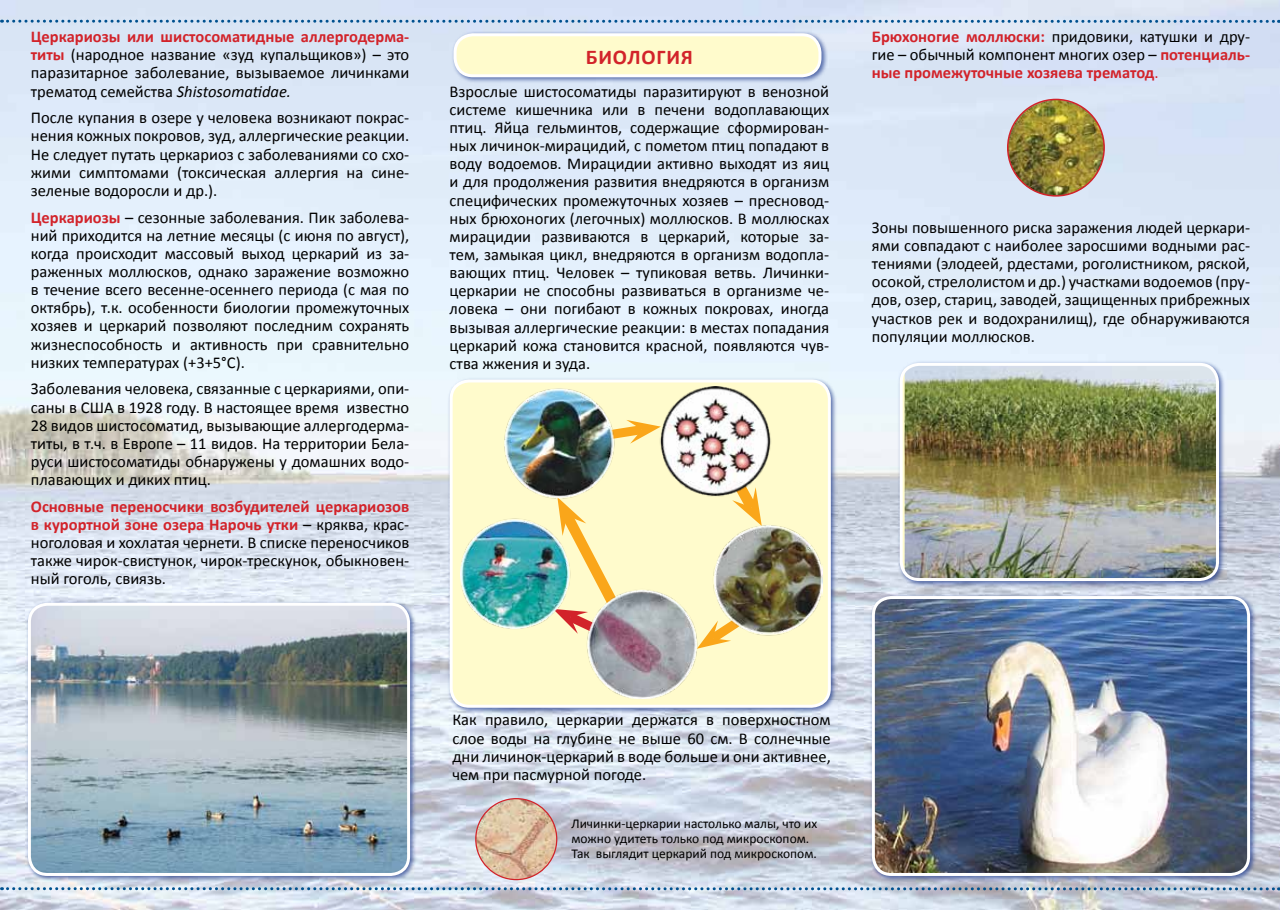
<style>
.page{position:relative;width:1280px;height:910px;background:#fff}
.page>*{position:absolute;margin:0;border:0;box-sizing:border-box;transform-origin:0 0}
.t1{font:700 21px "Calibri";letter-spacing:.04em;color:#d2232a}
.t2{font:16.5px/18.1px "Calibri";color:#000;text-align:justify}
.t3{font:700 16.5px/18.1px "Calibri";color:#d2232a;text-align:justify}
.t4{font:13.5px/14.9px "Calibri";color:#000}
.s1{font-weight:700;color:#d2232a}
.s2{font-style:italic}
.s3{font-weight:400;color:#000}
.s4{font-weight:400}
</style>
<div class="page">
<img style="left:0;top:0;width:1280px;height:910px">
<div style="left:447px;top:377px;width:390px;height:337px;background:#25408f;opacity:.75"></div>
<div style="left:451px;top:381px;width:378px;height:325px;background:#fffbcc;border-radius:18px"></div>
<div style="left:450px;top:379px;width:381px;height:329px;border:3px solid #fff;border-radius:18px"></div>
<svg style="left:2px;top:887px;width:1277px;height:3px;background:#87a8c5"></svg>
<div style="left:25px;top:600px;width:392px;height:283px;background:#25408f;opacity:.75"></div>
<img style="left:29px;top:604px;width:380px;height:270px">
<div style="left:28px;top:603px;width:382px;height:273px;border:3px solid #fff;border-radius:18px"></div>
<div style="left:451px;top:31px;width:377px;height:53px;background:#25408f;opacity:.75"></div>
<div style="left:455px;top:35px;width:365px;height:41px;background:#fffbcc;border-radius:18px"></div>
<div style="left:454px;top:33px;width:367px;height:44px;border:3px solid #fff;border-radius:18px"></div>
<img style="left:460px;top:387px;width:363px;height:312px">
<svg style="left:2px;top:20px;width:1277px;height:3px;background:#8aaecf"></svg>
<img style="left:1008px;top:99px;width:96px;height:97px;border-radius:48px">
<div style="left:1007px;top:99px;width:98px;height:98px;border:2px solid #d2232a;border-radius:50%"></div>
<img style="left:476px;top:799px;width:81px;height:81px;border-radius:40px">
<div style="left:475px;top:798px;width:82px;height:82px;border:1px solid #d2232a;border-radius:50%"></div>
<div style="left:897px;top:360px;width:328px;height:228px;background:#25408f;opacity:.75"></div>
<img style="left:905px;top:364px;width:312px;height:215px">
<div style="left:900px;top:363px;width:319px;height:218px;border:3px solid #fff;border-radius:18px"></div>
<div style="left:869px;top:593px;width:387px;height:289px;background:#25408f;opacity:.75"></div>
<img style="left:873px;top:597px;width:375px;height:277px">
<div style="left:872px;top:596px;width:378px;height:280px;border:3px solid #fff;border-radius:18px"></div>
<p class="t2" style="left:31px;top:27px;width:380px"><span class="s1">Церкариозы или шистосоматидные аллергодерма&shy;титы</span> (народное название «зуд купальщиков») – это паразитарное заболевание, вызываемое личинками трематод семейства <span class="s2">Shistosomatidae.</span></p>
<p class="t2" style="left:31px;top:108px;width:380px">После купания в озере у человека возникают покрас&shy;нения кожных покровов, зуд, аллергические реакции.<br>Не следует путать церкариоз с заболеваниями со схо&shy;жими симптомами (токсическая аллергия на сине&shy;зеленые водоросли и др.).</p>
<p class="t2" style="left:31px;top:207px;width:380px"><span class="s1">Церкариозы</span> – сезонные заболевания. Пик заболева&shy;ний приходится на летние месяцы (с июня по август), когда происходит массовый выход церкарий из за&shy;раженных моллюсков, однако заражение возможно в течение всего весенне-осеннего периода (с мая по октябрь), т.к. особенности биологии промежуточных хозяев и церкарий позволяют последним сохранять жизнеспособность и активность при сравнительно низких температурах (+3+5°С).</p>
<p class="t2" style="left:31px;top:379px;width:380px">Заболевания человека, связанные с церкариями, опи&shy;саны в США в 1928 году. В настоящее время известно 28 видов шистосоматид, вызывающие аллергодерма&shy;титы, в т.ч. в Европе – 11 видов. На территории Бела&shy;руси шистосоматиды обнаружены у домашних водо&shy;плавающих и диких птиц.</p>
<p class="t2" style="left:31px;top:496px;width:380px"><span class="s1">Основные переносчики возбудителей церкариозов в курортной зоне озера Нарочь утки</span> – кряква, крас&shy;ноголовая и хохлатая чернети. В списке переносчиков также чирок-свистунок, чирок-трескунок, обыкновен&shy;ный гоголь, свиязь.</p>
<p class="t1" style="left:586px;top:44px;width:108px">Биология</p>
<p class="t2" style="left:450px;top:81px;width:381px">Взрослые шистосоматиды паразитируют в венозной системе кишечника или в печени водоплавающих птиц. Яйца гельминтов, содержащие сформирован&shy;ных личинок-мирацидий, с пометом птиц попадают в воду водоемов. Мирацидии активно выходят из яиц и для продолжения развития внедряются в организм специфических промежуточных хозяев – пресновод&shy;ных брюхоногих (легочных) моллюсков. В моллюсках мирацидии развиваются в церкарий, которые за&shy;тем, замыкая цикл, внедряются в организм водопла&shy;вающих птиц. Человек – тупиковая ветвь. Личинки&shy;церкарии не способны развиваться в организме че&shy;ловека – они погибают в кожных покровах, иногда вызывая аллергические реакции: в местах попадания церкарий кожа становится красной, появляются чув&shy;ства жжения и зуда.</p>
<p class="t3" style="left:872px;top:27px;width:380px">Брюхоногие моллюски: <span class="s3">придовики, катушки и дру&shy;гие – обычный компонент многих озер –</span> потенциаль&shy;ные промежуточные хозяева трематод<span class="s4">.</span></p>
<p class="t2" style="left:872px;top:217px;width:380px">Зоны повышенного риска заражения людей церкари&shy;ями совпадают с наиболее заросшими водными рас&shy;тениями (элодеей, рдестами, роголистником, ряской, осокой, стрелолистом и др.) участками водоемов (пру&shy;дов, озер, стариц, заводей, защищенных прибрежных участков рек и водохранилищ), где обнаруживаются популяции моллюсков.</p>
<p class="t2" style="left:452px;top:710px;width:380px">Как правило, церкарии держатся в поверхностном слое воды на глубине не выше 60 см. В солнечные дни личинок-церкарий в воде больше и они активнее, чем при пасмурной погоде.</p>
<p class="t4" style="left:571px;top:816px;width:247px">Личинки-церкарии настолько малы, что их можно удитеть только под микроскопом.<br>Так выглядит церкарий под микроскопом.</p>
</div>
